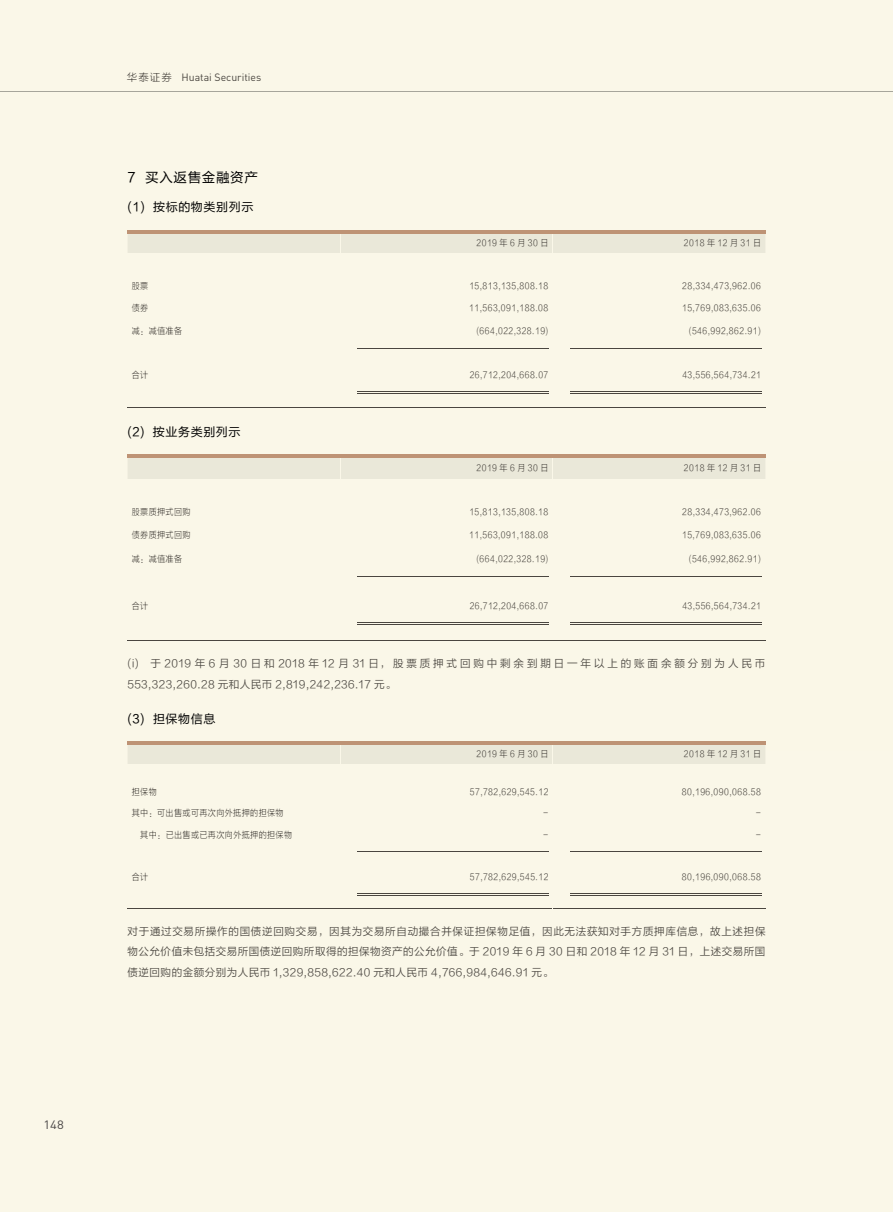
<style>
.page{position:relative;width:893px;height:1212px;background:#faf7e8}
.page>*{position:absolute;margin:0;border:0;box-sizing:border-box;transform-origin:0 0}
.t1{font:13.5px "FZLTHJW GB1 0";letter-spacing:.05em;color:#000}
.t2{font:12px "FZLTHJW GB1 0";letter-spacing:.05em;color:#000}
.t3{font:12px "DIN Pro";color:#4c4948;scale:1.08 1}
.t4{font:10.5px/19.5px "FZLTXIHJW GB1 0";letter-spacing:.07em;color:#4a4640}
.t5{font:10.5px/21.8px "FZLTXIHJW GB1 0";letter-spacing:.275em;color:#4a4640}
.t6{font:10.5px "FZLTXIHJW GB1 0";letter-spacing:.05em;color:#4a4640}
.t7{font:10.5px "DIN Pro";color:#4a4640}
.t8{font:9px "FZLTXHK";letter-spacing:.045em;color:#4a4640;scale:.9 1}
.t9{font:9px "FZLTXHK";letter-spacing:.295em;color:#4a4640;scale:.9 1}
.s1{font-family:"FZLTXHK"}
</style>
<div class="page">
<hr style="left:0;top:91px;width:893px;height:1px;background:#a6a59b">
<svg style="left:128px;top:233px;width:637px;height:175px"></svg>
<hr style="left:128px;top:253px;width:212px;height:1px;background:#faf7e8">
<hr style="left:128px;top:273px;width:212px;height:1px;background:#faf7e8">
<hr style="left:340px;top:253px;width:213px;height:1px;background:#faf7e8">
<hr style="left:340px;top:273px;width:213px;height:1px;background:#faf7e8">
<hr style="left:553px;top:253px;width:212px;height:1px;background:#faf7e8">
<hr style="left:553px;top:273px;width:212px;height:1px;background:#faf7e8">
<hr style="left:128px;top:297px;width:212px;height:1px;background:#faf7e8">
<hr style="left:340px;top:297px;width:213px;height:1px;background:#faf7e8">
<hr style="left:553px;top:297px;width:212px;height:1px;background:#faf7e8">
<hr style="left:128px;top:319px;width:212px;height:1px;background:#faf7e8">
<hr style="left:340px;top:319px;width:213px;height:1px;background:#faf7e8">
<hr style="left:553px;top:319px;width:212px;height:1px;background:#faf7e8">
<hr style="left:128px;top:341px;width:212px;height:1px;background:#faf7e8">
<hr style="left:340px;top:341px;width:213px;height:1px;background:#faf7e8">
<hr style="left:553px;top:341px;width:212px;height:1px;background:#faf7e8">
<hr style="left:128px;top:363px;width:212px;height:1px;background:#faf7e8">
<hr style="left:340px;top:363px;width:213px;height:1px;background:#faf7e8">
<hr style="left:553px;top:363px;width:212px;height:1px;background:#faf7e8">
<hr style="left:128px;top:385px;width:212px;height:1px;background:#faf7e8">
<hr style="left:340px;top:385px;width:213px;height:1px;background:#faf7e8">
<hr style="left:553px;top:385px;width:212px;height:1px;background:#faf7e8">
<hr style="left:128px;top:408px;width:212px;height:1px;background:#4a4640">
<hr style="left:340px;top:408px;width:213px;height:1px;background:#4a4640">
<hr style="left:553px;top:408px;width:212px;height:1px;background:#4a4640">
<hr style="left:128px;top:230px;width:212px;height:3px;background:#be9375">
<hr style="left:340px;top:230px;width:213px;height:3px;background:#be9375">
<hr style="left:553px;top:230px;width:212px;height:3px;background:#be9375">
<hr style="left:358px;top:348px;width:191px;height:1px;background:#4a4640">
<hr style="left:570px;top:348px;width:191px;height:1px;background:#4a4640">
<hr style="left:358px;top:391px;width:191px;height:1px;background:#4a4640">
<hr style="left:358px;top:393px;width:191px;height:1px;background:#4a4640">
<hr style="left:570px;top:391px;width:191px;height:1px;background:#4a4640">
<hr style="left:570px;top:393px;width:191px;height:1px;background:#4a4640">
<svg style="left:128px;top:457px;width:637px;height:168px"></svg>
<hr style="left:128px;top:593px;width:212px;height:1px;background:#faf7e8">
<hr style="left:340px;top:593px;width:213px;height:1px;background:#faf7e8">
<hr style="left:553px;top:593px;width:212px;height:1px;background:#faf7e8">
<hr style="left:128px;top:617px;width:212px;height:1px;background:#faf7e8">
<hr style="left:340px;top:617px;width:213px;height:1px;background:#faf7e8">
<hr style="left:553px;top:617px;width:212px;height:1px;background:#faf7e8">
<hr style="left:128px;top:640px;width:212px;height:1px;background:#4a4640">
<hr style="left:340px;top:640px;width:213px;height:1px;background:#4a4640">
<hr style="left:553px;top:640px;width:212px;height:1px;background:#4a4640">
<hr style="left:128px;top:454px;width:212px;height:3px;background:#be9375">
<hr style="left:340px;top:454px;width:213px;height:3px;background:#be9375">
<hr style="left:553px;top:454px;width:212px;height:3px;background:#be9375">
<hr style="left:358px;top:577px;width:191px;height:1px;background:#4a4640">
<hr style="left:570px;top:577px;width:191px;height:1px;background:#4a4640">
<hr style="left:358px;top:623px;width:191px;height:1px;background:#4a4640">
<hr style="left:358px;top:624px;width:191px;height:1px;background:#4a4640">
<hr style="left:570px;top:623px;width:191px;height:1px;background:#4a4640">
<hr style="left:570px;top:624px;width:191px;height:1px;background:#4a4640">
<hr style="left:128px;top:908px;width:212px;height:1px;background:#4a4640">
<hr style="left:340px;top:908px;width:213px;height:1px;background:#4a4640">
<svg style="left:128px;top:744px;width:637px;height:152px"></svg>
<hr style="left:553px;top:887px;width:212px;height:1px;background:#faf7e8">
<hr style="left:553px;top:908px;width:212px;height:1px;background:#4a4640">
<hr style="left:128px;top:741px;width:212px;height:3px;background:#be9375">
<hr style="left:340px;top:741px;width:213px;height:3px;background:#be9375">
<hr style="left:553px;top:741px;width:212px;height:3px;background:#be9375">
<hr style="left:358px;top:851px;width:191px;height:1px;background:#4a4640">
<hr style="left:570px;top:851px;width:191px;height:1px;background:#4a4640">
<hr style="left:358px;top:893px;width:191px;height:1px;background:#4a4640">
<hr style="left:358px;top:895px;width:191px;height:1px;background:#4a4640">
<hr style="left:570px;top:893px;width:191px;height:1px;background:#4a4640">
<hr style="left:570px;top:895px;width:191px;height:1px;background:#4a4640">
<h2 class="t3" style="left:43px;top:1117px;width:20px">148</h2>
<p class="t7" style="left:127px;top:70px;width:136px"><span class="s1">华泰证券</span> Huatai Securities</p>
<h1 class="t1" style="left:128px;top:170px;width:132px">7 买入返售金融资产</h1>
<h2 class="t2" style="left:128px;top:201px;width:127px">(1) 按标的物类别列示</h2>
<p class="t9" style="left:477px;top:238px;width:81px">2019年6月30日</p>
<p class="t8" style="left:684px;top:238px;width:87px">2018 年 12 月 31 日</p>
<p class="t8" style="left:132px;top:280px;width:20px">股票</p>
<p class="t8" style="left:469px;top:280px;width:89px">15,813,135,808.18</p>
<p class="t8" style="left:682px;top:280px;width:89px">28,334,473,962.06</p>
<p class="t8" style="left:132px;top:303px;width:20px">债券</p>
<p class="t8" style="left:469px;top:303px;width:90px">11,563,091,188.08</p>
<p class="t8" style="left:682px;top:303px;width:89px">15,769,083,635.06</p>
<p class="t8" style="left:132px;top:326px;width:57px">减：减值准备</p>
<p class="t8" style="left:476px;top:326px;width:82px">(664,022,328.19)</p>
<p class="t8" style="left:689px;top:326px;width:82px">(546,992,862.91)</p>
<p class="t8" style="left:132px;top:370px;width:20px">合计</p>
<p class="t8" style="left:470px;top:370px;width:89px">26,712,204,668.07</p>
<p class="t8" style="left:682px;top:370px;width:89px">43,556,564,734.21</p>
<h2 class="t2" style="left:128px;top:425px;width:114px">(2) 按业务类别列示</h2>
<p class="t9" style="left:477px;top:463px;width:81px">2019年6月30日</p>
<p class="t8" style="left:684px;top:463px;width:87px">2018 年 12 月 31 日</p>
<p class="t8" style="left:132px;top:507px;width:67px">股票质押式回购</p>
<p class="t8" style="left:469px;top:507px;width:89px">15,813,135,808.18</p>
<p class="t8" style="left:682px;top:507px;width:89px">28,334,473,962.06</p>
<p class="t8" style="left:132px;top:530px;width:67px">债券质押式回购</p>
<p class="t8" style="left:469px;top:530px;width:90px">11,563,091,188.08</p>
<p class="t8" style="left:682px;top:530px;width:89px">15,769,083,635.06</p>
<p class="t8" style="left:132px;top:554px;width:57px">减：减值准备</p>
<p class="t8" style="left:476px;top:554px;width:82px">(664,022,328.19)</p>
<p class="t8" style="left:689px;top:554px;width:82px">(546,992,862.91)</p>
<p class="t8" style="left:132px;top:601px;width:20px">合计</p>
<p class="t8" style="left:470px;top:601px;width:89px">26,712,204,668.07</p>
<p class="t8" style="left:682px;top:601px;width:89px">43,556,564,734.21</p>
<p class="t5" style="left:128px;top:652px;width:639px">(i) 于2019年6月30日和2018年12月31日，股票质押式回购中剩余到期日一年以上的账面余额分别为人民币<br>553,323,260.28 元和人民币 2,819,242,236.17 元。</p>
<h2 class="t2" style="left:128px;top:712px;width:89px">(3) 担保物信息</h2>
<p class="t9" style="left:477px;top:749px;width:81px">2019年6月30日</p>
<p class="t8" style="left:684px;top:749px;width:87px">2018 年 12 月 31 日</p>
<p class="t8" style="left:132px;top:787px;width:29px">担保物</p>
<p class="t8" style="left:470px;top:787px;width:89px">57,782,629,545.12</p>
<p class="t8" style="left:682px;top:787px;width:90px">80,196,090,068.58</p>
<p class="t8" style="left:132px;top:808px;width:170px">其中：可出售或可再次向外抵押的担保物</p>
<p class="t8" style="left:543px;top:808px;width:7px">-</p>
<p class="t8" style="left:756px;top:808px;width:7px">-</p>
<p class="t8" style="left:140px;top:830px;width:170px">其中：已出售或已再次向外抵押的担保物</p>
<p class="t8" style="left:543px;top:830px;width:7px">-</p>
<p class="t8" style="left:756px;top:830px;width:7px">-</p>
<p class="t8" style="left:132px;top:872px;width:20px">合计</p>
<p class="t8" style="left:470px;top:872px;width:89px">57,782,629,545.12</p>
<p class="t8" style="left:682px;top:872px;width:90px">80,196,090,068.58</p>
<p class="t4" style="left:128px;top:922px;width:639px">对于通过交易所操作的国债逆回购交易，因其为交易所自动撮合并保证担保物足值，因此无法获知对手方质押库信息，故上述担保物公允价值未包括交易所国债逆回购所取得的担保物资产的公允价值。于 2019 年 6 月 30 日和 2018 年 12 月 31 日，上述交易所国</p>
<p class="t6" style="left:128px;top:967px;width:427px">债逆回购的金额分别为人民币 1,329,858,622.40 元和人民币 4,766,984,646.91 元。</p>
</div>
